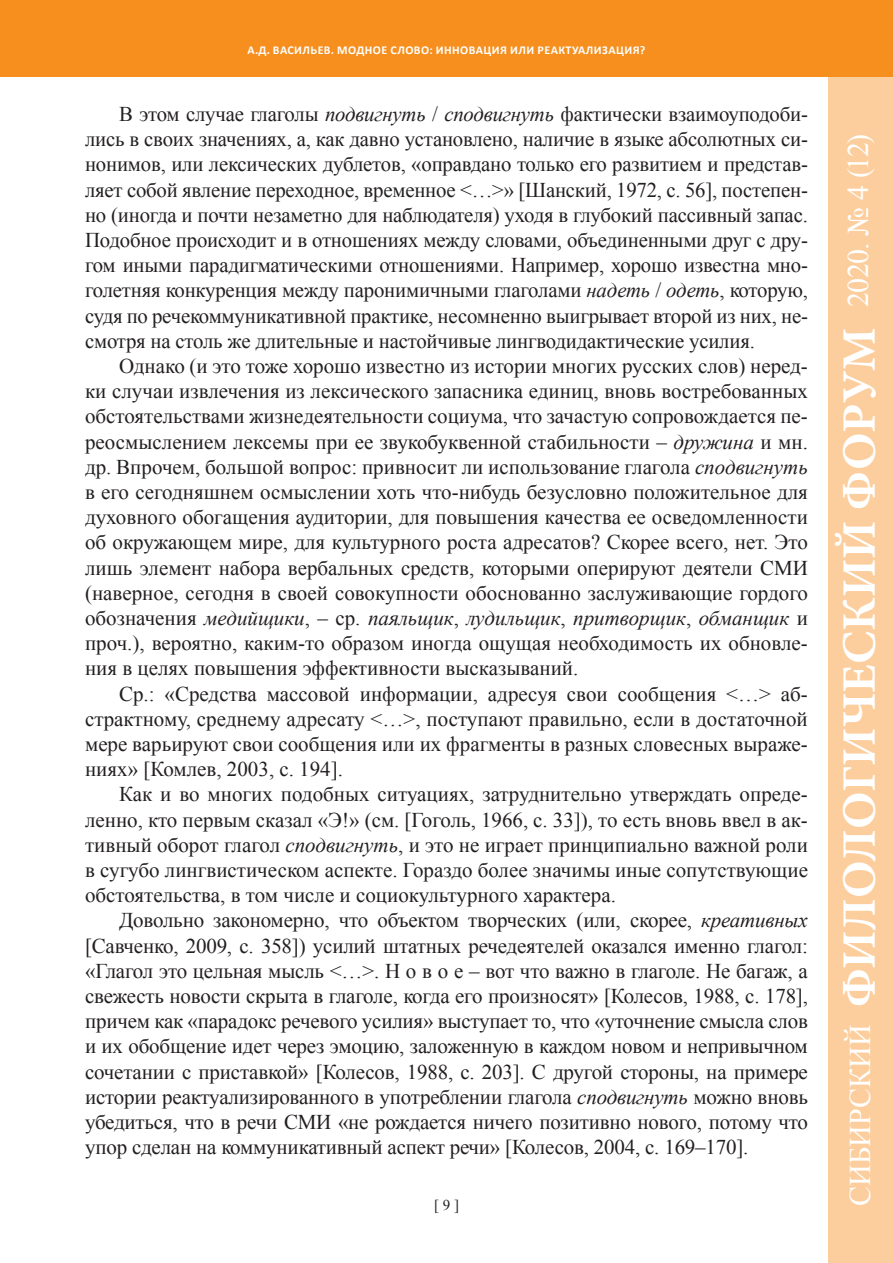
<style>
.page{position:relative;width:893px;height:1263px;background:#fff}
.page>*{position:absolute;margin:0;border:0;box-sizing:border-box;transform-origin:0 0}
.t1{font:700 48px "Minion Pro";color:#fff}
.t2{font:30px "Times New Roman";letter-spacing:-.005em;color:#fff}
.t3{font:21px/25.2px "Times New Roman";letter-spacing:-.005em;color:#231f20;text-align:justify}
.t4{font:15px "Times New Roman";color:#231f20}
.t5{font:700 12px "Calibri";letter-spacing:.04em;color:#fff}
.s1{font-style:italic}
</style>
<div class="page">
<div style="left:828px;top:0;width:65px;height:1263px;background:#fdce9d"></div>
<div style="left:0;top:0;width:893px;height:77px;background:#f68f1e"></div>
<p class="t5" style="left:247px;top:43px;width:41px">А.Д. Васил</p>
<p class="t5" style="left:311px;top:43px;width:336px">ьев. МОДНОЕ СЛОВО: ИННОВАЦИЯ ИЛИ РЕАКТУАЛИЗАЦИЯ?</p>
<p class="t3" style="left:85px;top:101px;width:724px;text-indent:34px">В этом случае глаголы <span class="s1">подвигнуть</span> / <span class="s1">сподвигнуть</span> фактически взаимоуподоби&shy;лись в своих значениях, а, как давно установлено, наличие в языке абсолютных си&shy;нонимов, или лексических дублетов, «оправдано только его развитием и представ&shy;ляет собой явление переходное, временное &lt;…&gt;» [Шанский, 1972, с. 56], постепен&shy;но (иногда и почти незаметно для наблюдателя) уходя в глубокий пассивный запас.<br>Подобное происходит и в отношениях между словами, объединенными друг с дру&shy;гом иными парадигматическими отношениями. Например, хорошо известна мно&shy;голетняя конкуренция между паронимичными глаголами <span class="s1">надеть</span> / <span class="s1">одеть</span>, которую, судя по речекоммуникативной практике, несомненно выигрывает второй из них, не&shy;смотря на столь же длительные и настойчивые лингводидактические усилия.</p>
<p class="t3" style="left:85px;top:353px;width:724px;text-indent:34px">Однако (и это тоже хорошо известно из истории многих русских слов) неред&shy;ки случаи извлечения из лексического запасника единиц, вновь востребованных обстоятельствами жизнедеятельности социума, что зачастую сопровождается пе&shy;реосмыслением лексемы при ее звукобуквенной стабильности – <span class="s1">дружина</span> и мн. др. Впрочем, большой вопрос: привносит ли использование глагола <span class="s1">сподвигнуть </span>в его сегодняшнем осмыслении хоть что-нибудь безусловно положительное для духовного обогащения аудитории, для повышения качества ее осведомленности об окружающем мире, для культурного роста адресатов? Скорее всего, нет. Это лишь элемент набора вербальных средств, которыми оперируют деятели СМИ (наверное, сегодня в своей совокупности обоснованно заслуживающие гордого обозначения <span class="s1">медийщики</span>, – ср. <span class="s1">паяльщик</span>, <span class="s1">лудильщик</span>, <span class="s1">притворщик</span>, <span class="s1">обманщик</span> и проч.), вероятно, каким-то образом иногда ощущая необходимость их обновле&shy;ния в целях повышения эффективности высказываний.</p>
<p class="t3" style="left:85px;top:681px;width:724px;text-indent:34px">Ср.: «Средства массовой информации, адресуя свои сообщения &lt;…&gt; аб&shy;страктному, среднему адресату &lt;…&gt;, поступают правильно, если в достаточной мере варьируют свои сообщения или их фрагменты в разных словесных выраже&shy;ниях» [Комлев, 2003, с. 194].</p>
<p class="t3" style="left:85px;top:781px;width:724px;text-indent:34px">Как и во многих подобных ситуациях, затруднительно утверждать опреде&shy;ленно, кто первым сказал «Э!» (см. [Гоголь, 1966, с. 33]), то есть вновь ввел в ак&shy;тивный оборот глагол <span class="s1">сподвигнуть</span>, и это не играет принципиально важной роли в сугубо лингвистическом аспекте. Гораздо более значимы иные сопутствующие обстоятельства, в том числе и социокультурного характера.</p>
<p class="t3" style="left:85px;top:907px;width:724px;text-indent:34px">Довольно закономерно, что объектом творческих (или, скорее, <span class="s1">креативных </span>[Савченко, 2009, с. 358]) усилий штатных речедеятелей оказался именно глагол: «Глагол это цельная мысль &lt;…&gt;. Н о в о е – вот что важно в глаголе. Не багаж, а свежесть новости скрыта в глаголе, когда его произносят» [Колесов, 1988, с. 178], причем как «парадокс речевого усилия» выступает то, что «уточнение смысла слов и их обобщение идет через эмоцию, заложенную в каждом новом и непривычном сочетании с приставкой» [Колесов, 1988, с. 203]. С другой стороны, на примере истории реактуализированного в употреблении глагола <span class="s1">сподвигнуть</span> можно вновь убедиться, что в речи СМИ «не рождается ничего позитивно нового, потому что упор сделан на коммуникативный аспект речи» [Колесов, 2004, с. 169–170].</p>
<p class="t4" style="left:434px;top:1194px;width:26px">[ 9 ]</p>
<h2 class="t2" style="left:838px;top:307px;width:174px;rotate:-90deg">2020. № 4 (12)</h2>
<h1 class="t1" style="left:831px;top:1007px;width:681px;rotate:-90deg">ФИЛОЛОГИЧЕСКИЙ ФОРУМ</h1>
<h2 class="t2" style="left:840px;top:1206px;width:183px;rotate:-90deg">СИБИРСКИЙ</h2>
</div>
